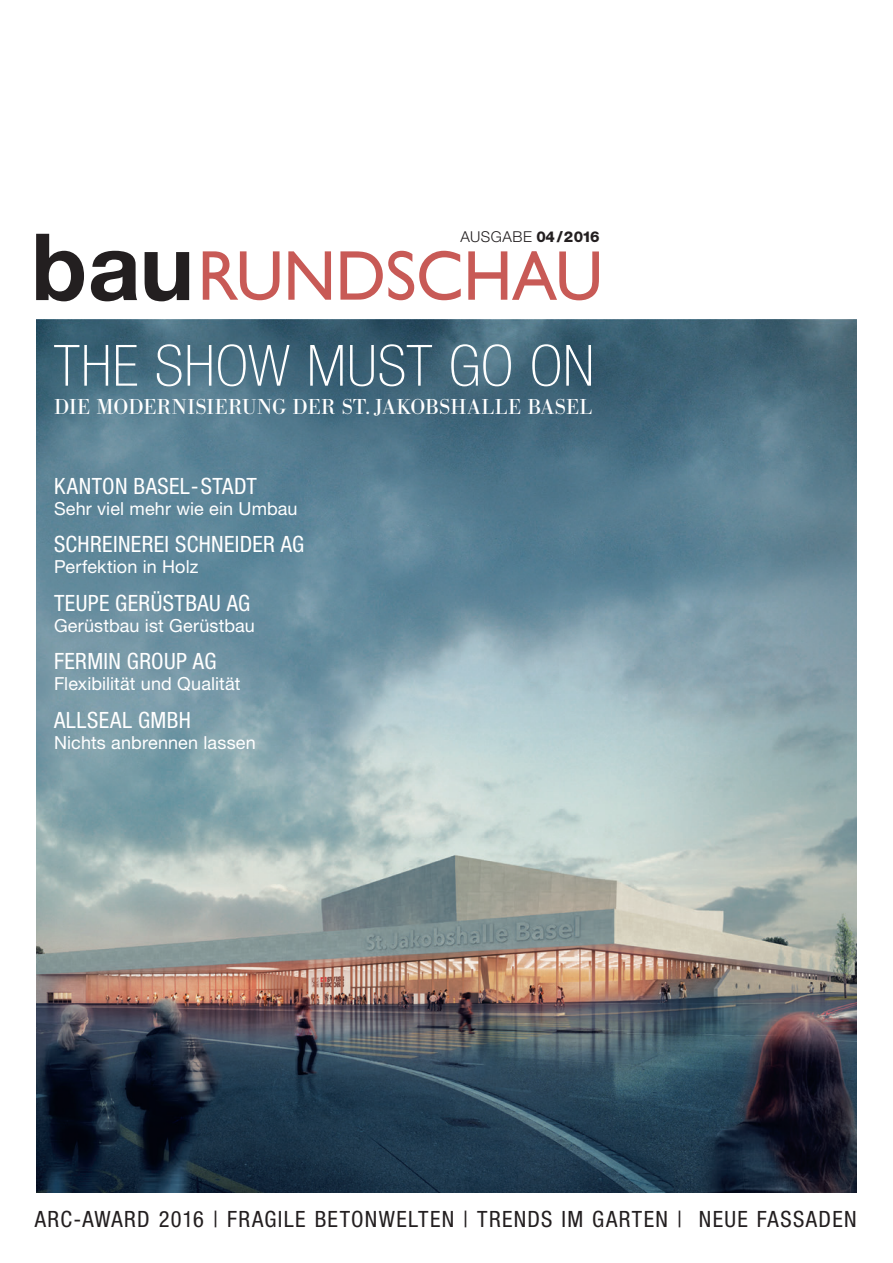
<style>
.page{position:relative;width:893px;height:1263px;background:#fff}
.page>*{position:absolute;margin:0;border:0;box-sizing:border-box;transform-origin:0 0}
.t1{font:100 condensed 57px "Helvetica Neue LT Std";letter-spacing:.01em;color:#fff;scale:1.05 1}
.t2{font:condensed 22.5px "Helvetica Neue LT Std";letter-spacing:.015em;color:#fff}
.t3{font:condensed 22.5px "Helvetica Neue LT Std";letter-spacing:.055em;color:#231f20}
.t4{font:22.5px "URW Bodoni T";letter-spacing:.01em;color:#fff}
.t5{font:18px "Helvetica Neue LT Std";letter-spacing:.005em;color:#fff}
.t6{font:300 15px "Helvetica Neue LT Std";letter-spacing:.035em;color:#231f20}
.s1{font-weight:800}
</style>
<div class="page">
<svg style="left:203px;top:251px;width:76px;height:49px"></svg>
<svg style="left:288px;top:251px;width:43px;height:49px"></svg>
<svg style="left:340px;top:251px;width:121px;height:49px"></svg>
<svg style="left:468px;top:251px;width:131px;height:49px"></svg>
<svg style="left:36px;top:234px;width:153px;height:67px"></svg>
<img style="left:36px;top:320px;width:820px;height:872px">
<p class="t6" style="left:460px;top:227px;width:141px">AUSGABE <span class="s1">04 / 2016</span></p>
<h1 class="t1" style="left:54px;top:334px;width:516px">THE SHOW MUST GO ON</h1>
<p class="t4" style="left:54px;top:395px;width:540px">DIE MODERNISIERUNG DER ST. JAKOBSHALLE BASEL</p>
<p class="t2" style="left:54px;top:473px;width:205px">KANTON BASEL-STADT</p>
<p class="t5" style="left:54px;top:498px;width:245px">Sehr viel mehr wie ein Umbau</p>
<p class="t2" style="left:54px;top:531px;width:252px">SCHREINEREI SCHNEIDER AG</p>
<p class="t5" style="left:54px;top:556px;width:146px">Perfektion in Holz</p>
<p class="t2" style="left:54px;top:590px;width:198px">TEUPE GERÜSTBAU AG</p>
<p class="t5" style="left:54px;top:615px;width:202px">Gerüstbau ist Gerüstbau</p>
<p class="t2" style="left:54px;top:648px;width:164px">FERMIN GROUP AG</p>
<p class="t5" style="left:54px;top:673px;width:188px">Flexibilität und Qualität</p>
<p class="t2" style="left:54px;top:707px;width:138px">ALLSEAL GMBH</p>
<p class="t5" style="left:54px;top:732px;width:203px">Nichts anbrennen lassen</p>
<p class="t3" style="left:35px;top:1206px;width:823px">ARC-AWARD 2016 | FRAGILE BETONWELTEN | TRENDS IM GARTEN | NEUE FASSADEN</p>
</div>
